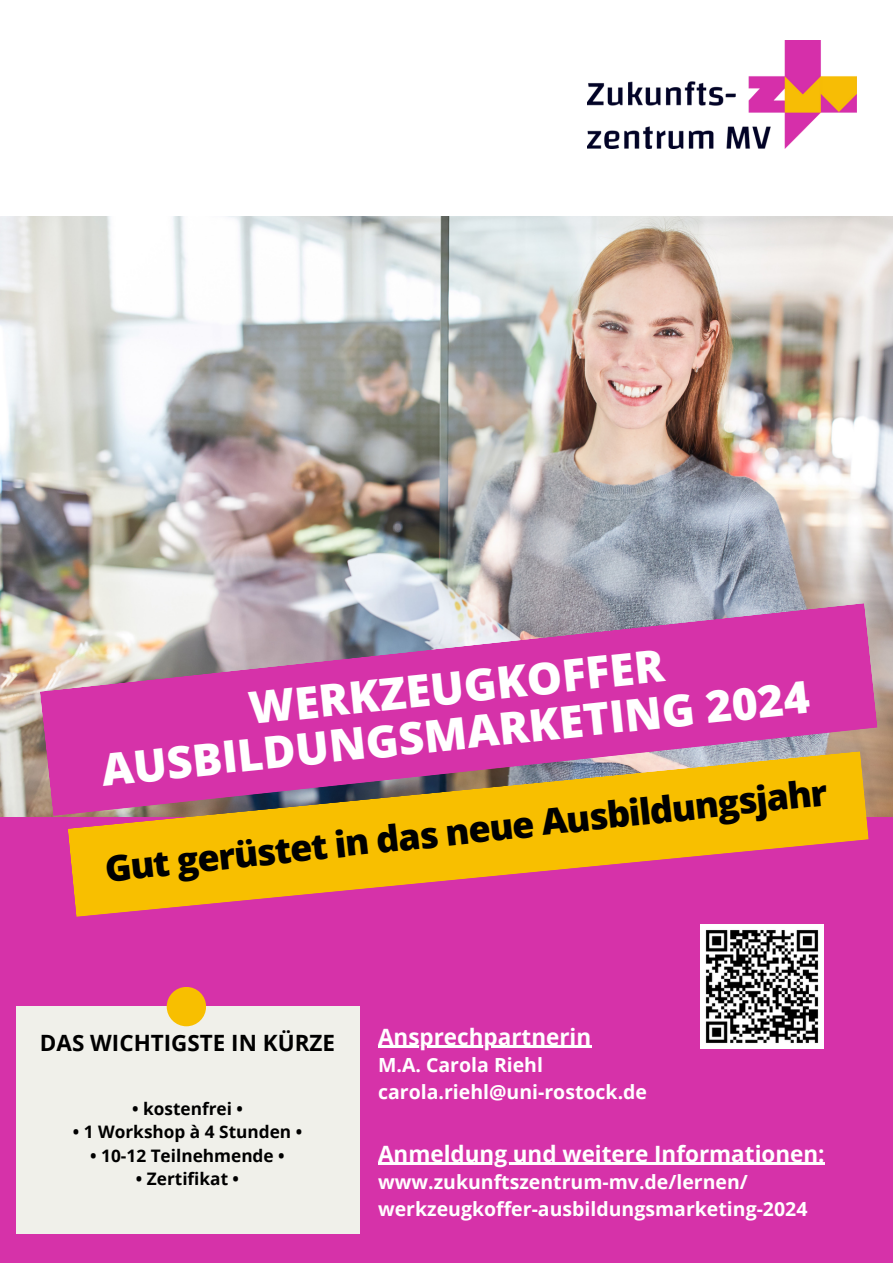
<style>
.page{position:relative;width:893px;height:1264px;background:#fff}
.page>*{position:absolute;margin:0;border:0;box-sizing:border-box;transform-origin:0 0}
.t1{font:800 44.4px/46px "Open Sans";color:#fff;text-align:center}
.t2{font:800 36px "Open Sans";color:#000}
.t3{font:700 22.5px "Open Sans";color:#fff}
.t4{font:700 22.5px "Open Sans";color:#000}
.t5{font:700 19.5px "Open Sans";color:#fff}
.t6{font:700 17.25px "Open Sans";color:#000}
</style>
<div class="page">
<div style="left:0;top:0;width:892px;height:1262px;background:#d632a9"></div>
<div style="left:0;top:0;width:892px;height:217px;background:#fff"></div>
<img style="left:0;top:217px;width:892px;height:599px">
<svg style="left:68px;top:816px;width:800px;height:100px;fill:#f8bf00"></svg>
<svg style="left:40px;top:603px;width:837px;height:213px"></svg>
<div style="left:16px;top:1006px;width:343px;height:227px;background:#f0f0ea"></div>
<div style="left:167px;top:986px;width:39px;height:40px;background:#f8bf00;border-radius:50%"></div>
<img style="left:700px;top:924px;width:123px;height:124px">
<hr style="left:378px;top:1045px;width:213px;height:3px;background:#fff">
<hr style="left:378px;top:1162px;width:447px;height:2px;background:#fff">
<img style="left:587px;top:40px;width:269px;height:108px">
<p class="t1" style="left:94px;top:700px;width:713px;rotate:-6deg">WERKZEUGKOFFER<br>AUSBILDUNGSMARKETING 2024</p>
<p class="t2" style="left:102px;top:843px;width:728px;rotate:-6deg">Gut gerüstet in das neue Ausbildungsjahr</p>
<p class="t4" style="left:40px;top:1026px;width:296px">DAS WICHTIGSTE IN KÜRZE</p>
<p class="t6" style="left:132px;top:1096px;width:112px">• kostenfrei •</p>
<p class="t6" style="left:73px;top:1119px;width:231px">• 1 Workshop à 4 Stunden •</p>
<p class="t6" style="left:90px;top:1143px;width:196px">• 10-12 Teilnehmende •</p>
<p class="t6" style="left:136px;top:1166px;width:105px">• Zertifikat •</p>
<p class="t3" style="left:378px;top:1020px;width:215px">Ansprechpartnerin</p>
<p class="t5" style="left:378px;top:1050px;width:166px">M.A. Carola Riehl</p>
<p class="t5" style="left:378px;top:1077px;width:270px">carola.riehl@uni-rostock.de</p>
<p class="t3" style="left:378px;top:1137px;width:448px">Anmeldung und weitere Informationen:</p>
<p class="t5" style="left:378px;top:1167px;width:371px">www.zukunftszentrum-mv.de/lernen/</p>
<p class="t5" style="left:378px;top:1194px;width:431px">werkzeugkoffer-ausbildungsmarketing-2024</p>
</div>
